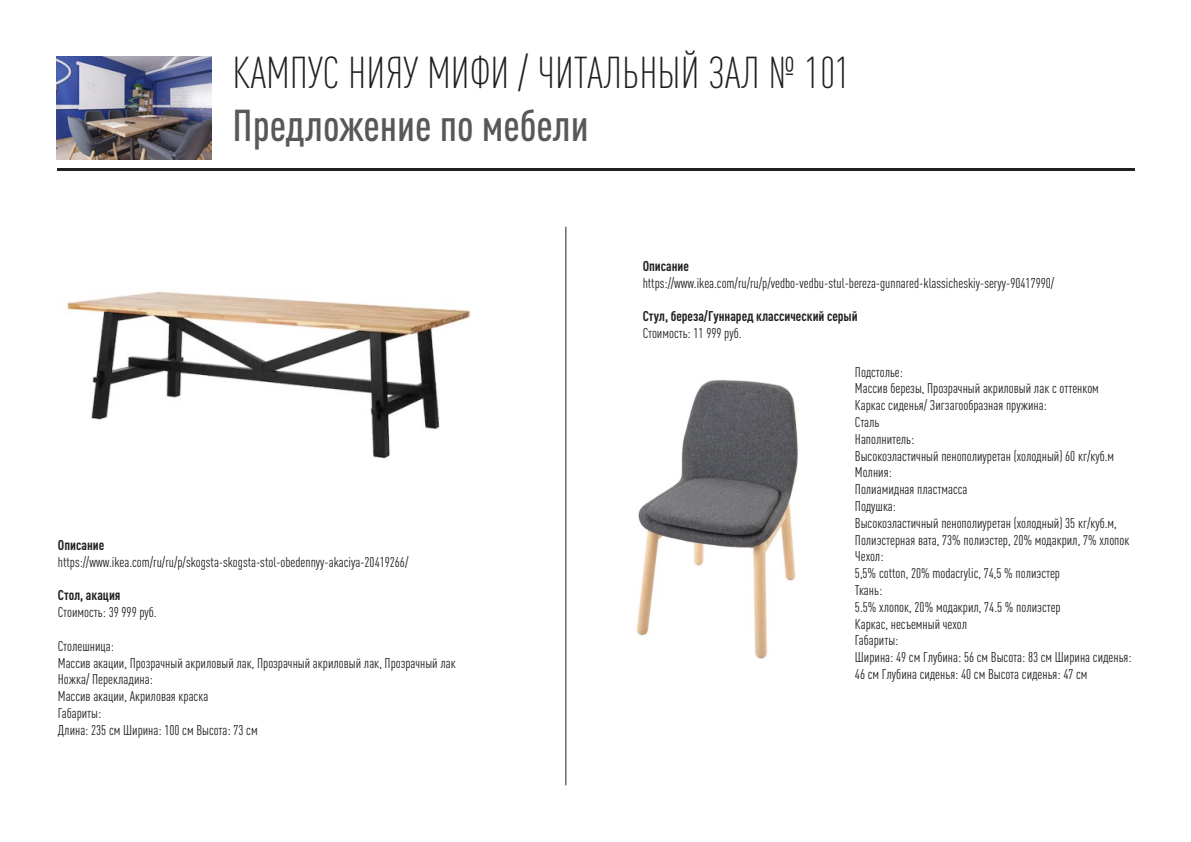
<style>
.page{position:relative;width:1191px;height:842px;background:#fff}
.page>*{position:absolute;margin:0;border:0;box-sizing:border-box;transform-origin:0 0}
.t1{font:300 condensed 44px "DIN Pro";color:#231f20}
.t2{font:500 condensed 44px "DIN Pro";color:#57585a}
.t3{font:condensed 14px/16.8px "DIN Pro";color:#231f20}
.t4{font:700 condensed 14px "DIN Pro";color:#231f20}
</style>
<div class="page">
<hr style="left:57px;top:168px;width:1077px;height:3px;background:#231f20">
<img style="left:67px;top:291px;width:404px;height:168px">
<img style="left:636px;top:380px;width:162px;height:279px">
<hr style="left:565px;top:227px;width:1px;height:558px;background:#231f20">
<img style="left:57px;top:57px;width:154px;height:102px">
<h1 class="t1" style="left:232px;top:41px;width:619px">КАМПУС НИЯУ МИФИ / ЧИТАЛЬНЫЙ ЗАЛ № 101</h1>
<h1 class="t2" style="left:232px;top:93px;width:358px">Предложение по мебели</h1>
<p class="t4" style="left:58px;top:534px;width:48px">Описание</p>
<p class="t3" style="left:58px;top:552px;width:352px">https://www.ikea.com/ru/ru/p/skogsta-skogsta-stol-obedennyy-akaciya-20419266/</p>
<p class="t4" style="left:58px;top:585px;width:64px">Стол, акация</p>
<p class="t3" style="left:58px;top:603px;width:100px">Стоимость: 39 999 руб.</p>
<p class="t3" style="left:58px;top:636px;width:399px">Столешница:<br>Массив акации, Прозрачный акриловый лак, Прозрачный акриловый лак, Прозрачный лак Ножка/ Перекладина:<br>Массив акации, Акриловая краска<br>Габариты:<br>Длина: 235 см Ширина: 100 см Высота: 73 см</p>
<p class="t4" style="left:642px;top:255px;width:48px">Описание</p>
<p class="t3" style="left:642px;top:273px;width:413px">https://www.ikea.com/ru/ru/p/vedbo-vedbu-stul-bereza-gunnared-klassicheskiy-seryy-90417990/</p>
<p class="t4" style="left:642px;top:306px;width:216px">Стул, береза/Гуннаред классический серый</p>
<p class="t3" style="left:642px;top:324px;width:100px">Стоимость: 11 999 руб.</p>
<p class="t3" style="left:855px;top:362px;width:278px">Подстолье:<br>Массив березы, Прозрачный акриловый лак с оттенком<br>Каркас сиденья/ Зигзагообразная пружина:<br>Сталь<br>Наполнитель:<br>Высокоэластичный пенополиуретан (холодный) 60 кг/куб.м<br>Молния:<br>Полиамидная пластмасса<br>Подушка:<br>Высокоэластичный пенополиуретан (холодный) 35 кг/куб.м,<br>Полиэстерная вата, 73% полиэстер, 20% модакрил, 7% хлопок<br>Чехол:<br>5,5% cotton, 20% modacrylic, 74,5 % полиэстер<br>Ткань:<br>5.5% хлопок, 20% модакрил, 74.5 % полиэстер<br>Каркас, несъемный чехол<br>Габариты:<br>Ширина: 49 см Глубина: 56 см Высота: 83 см Ширина сиденья:<br>46 см Глубина сиденья: 40 см Высота сиденья: 47 см</p>
</div>
